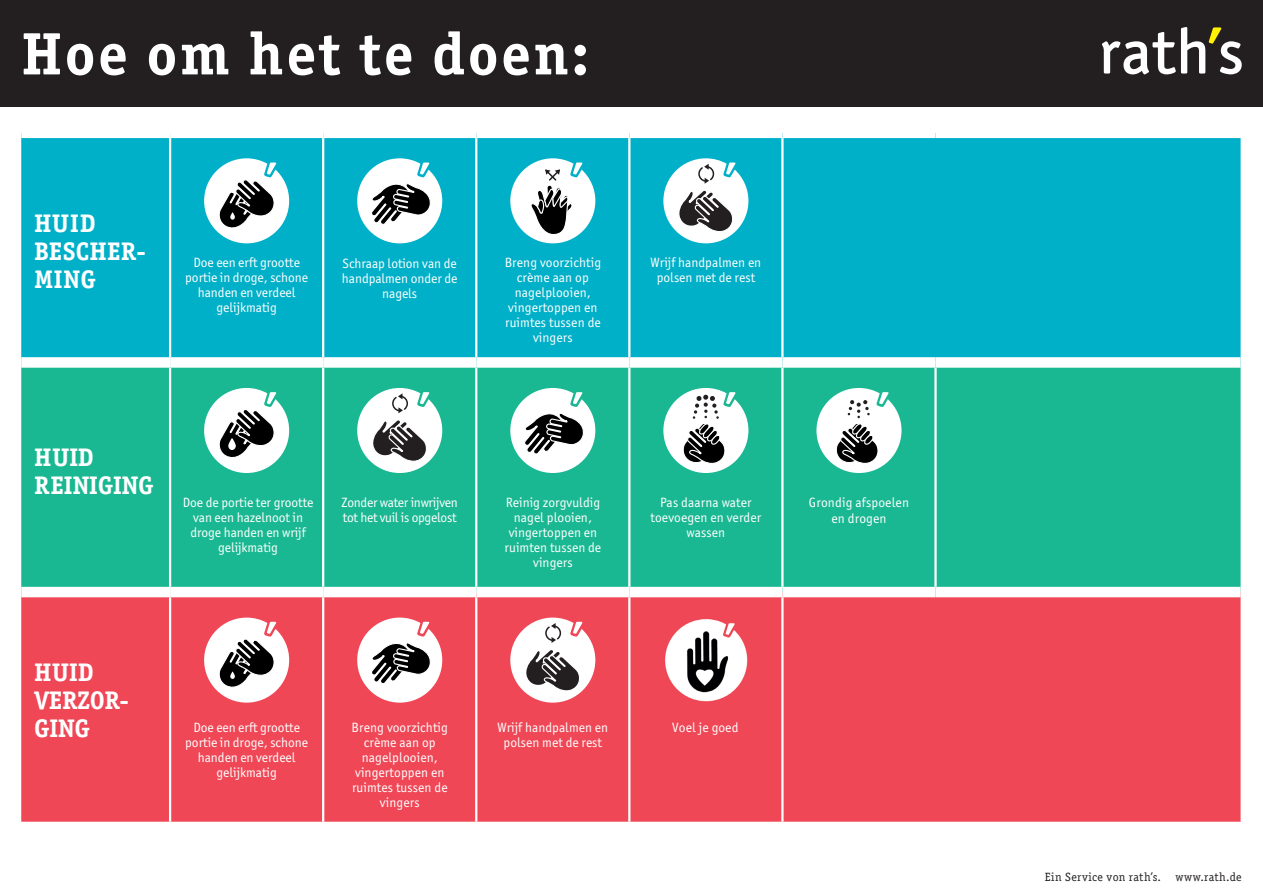
<style>
.page{position:relative;width:1263px;height:893px;background:#fff}
.page>*{position:absolute;margin:0;border:0;box-sizing:border-box;transform-origin:0 0}
.t1{font:700 60px "Officina Serif ITC";letter-spacing:.035em;color:#fff}
.t2{font:700 25.5px/28.3px "Officina Serif ITC";letter-spacing:-.02em;color:#fff}
.t3{font:700 25.5px/28.3px "Officina Serif ITC";letter-spacing:.005em;color:#fff}
.t4{font:700 25.5px "AT Officina Serif";letter-spacing:-.02em;color:#fff}
.t5{font:13.5px/15px "Officina Sans ITC Pro";color:#fff;text-align:center}
.t6{font:13.5px/14.7px "Officina Sans ITC Pro";letter-spacing:-.02em;color:#fff}
.t7{font:12px "AT Officina Serif";letter-spacing:.03em;color:#231f20}
.s1{font-family:"AT Officina Serif"}
.s2{font-family:"Officina Serif ITC"}
</style>
<div class="page">
<div style="left:0;top:0;width:1263px;height:106px;background:#231f20"></div>
<div style="left:21px;top:138px;width:1219px;height:219px;background:#00b0c8"></div>
<div style="left:21px;top:368px;width:1219px;height:219px;background:#1ab892"></div>
<div style="left:21px;top:597px;width:1219px;height:225px;background:#ef4756"></div>
<div style="left:324px;top:597px;width:304px;height:225px;background:#ef4756"></div>
<hr style="left:169px;top:138px;width:2px;height:219px;background:#fff">
<hr style="left:322px;top:138px;width:2px;height:219px;background:#fff">
<hr style="left:475px;top:138px;width:2px;height:219px;background:#fff">
<hr style="left:628px;top:138px;width:2px;height:219px;background:#fff">
<hr style="left:781px;top:138px;width:2px;height:219px;background:#fff">
<hr style="left:169px;top:368px;width:2px;height:219px;background:#fff">
<hr style="left:322px;top:368px;width:2px;height:219px;background:#fff">
<hr style="left:475px;top:368px;width:2px;height:219px;background:#fff">
<hr style="left:628px;top:368px;width:2px;height:219px;background:#fff">
<hr style="left:781px;top:368px;width:2px;height:219px;background:#fff">
<hr style="left:934px;top:368px;width:3px;height:219px;background:#fff">
<hr style="left:169px;top:597px;width:2px;height:225px;background:#fff">
<hr style="left:322px;top:597px;width:2px;height:225px;background:#fff">
<hr style="left:475px;top:597px;width:2px;height:225px;background:#fff">
<hr style="left:628px;top:597px;width:2px;height:225px;background:#fff">
<hr style="left:781px;top:597px;width:2px;height:225px;background:#fff">
<svg style="left:204px;top:158px;width:85px;height:85px"></svg>
<svg style="left:357px;top:158px;width:85px;height:85px"></svg>
<svg style="left:510px;top:158px;width:85px;height:85px"></svg>
<svg style="left:663px;top:158px;width:85px;height:85px"></svg>
<svg style="left:204px;top:388px;width:85px;height:85px"></svg>
<svg style="left:357px;top:388px;width:85px;height:85px"></svg>
<svg style="left:510px;top:388px;width:85px;height:85px"></svg>
<svg style="left:663px;top:388px;width:85px;height:85px"></svg>
<svg style="left:816px;top:388px;width:85px;height:85px"></svg>
<svg style="left:204px;top:618px;width:85px;height:85px"></svg>
<svg style="left:357px;top:618px;width:85px;height:85px"></svg>
<svg style="left:510px;top:618px;width:85px;height:85px"></svg>
<img style="left:663px;top:618px;width:85px;height:85px">
<svg style="left:1102px;top:27px;width:140px;height:47px"></svg>
<h1 class="t1" style="left:21px;top:14px;width:569px">Hoe om het te doen<span class="s1">:</span></h1>
<h2 class="t3" style="left:34px;top:208px;width:113px"><span class="s1">H</span>UID<br>BESCHER-<br>MING</h2>
<p class="t5" style="left:185px;top:255px;width:124px">Doe een erft grootte portie in droge, schone handen en verdeel gelijkmatig</p>
<p class="t5" style="left:342px;top:255px;width:117px">Schraap lotion van de handpalmen onder de nagels</p>
<p class="t5" style="left:505px;top:255px;width:98px">Breng voorzichtig crème aan op nagelplooien, vingertoppen en ruimtes tussen de vingers</p>
<p class="t5" style="left:650px;top:255px;width:112px">Wrijf handpalmen en polsen met de rest</p>
<h2 class="t2" style="left:34px;top:442px;width:61px"><span class="s1">H</span>UID</h2>
<h2 class="t4" style="left:34px;top:470px;width:121px">REINIG<span class="s2">ING</span></h2>
<p class="t5" style="left:183px;top:495px;width:132px">Doe de portie ter grootte van een hazelnoot in droge handen en wrijf gelijkmatig</p>
<p class="t6" style="left:342px;top:495px;width:118px">Zonder water inwrijven tot het vuil is opgelost</p>
<p class="t5" style="left:505px;top:495px;width:98px">Reinig zorgvuldig nagel plooien, vingertoppen en ruimten tussen de vingers</p>
<p class="t5" style="left:650px;top:495px;width:112px">Pas daarna water toevoegen en verder wassen</p>
<p class="t5" style="left:809px;top:495px;width:102px;line-height:15.5px">Grondig afspoelen en drogen</p>
<h2 class="t2" style="left:34px;top:657px;width:96px"><span class="s1">H</span>UID<br>VERZOR-<br>GING</h2>
<p class="t5" style="left:185px;top:720px;width:124px">Doe een erft grootte portie in droge, schone handen en verdeel gelijkmatig</p>
<p class="t5" style="left:352px;top:720px;width:98px">Breng voorzichtig crème aan op nagelplooien, vingertoppen en ruimtes tussen de vingers</p>
<p class="t5" style="left:497px;top:720px;width:112px">Wrijf handpalmen en polsen met de rest</p>
<p class="t5" style="left:672px;top:720px;width:68px">Voel je goed</p>
<p class="t7" style="left:1045px;top:870px;width:198px">Ein Service von rath’s. www.rath.de</p>
</div>
